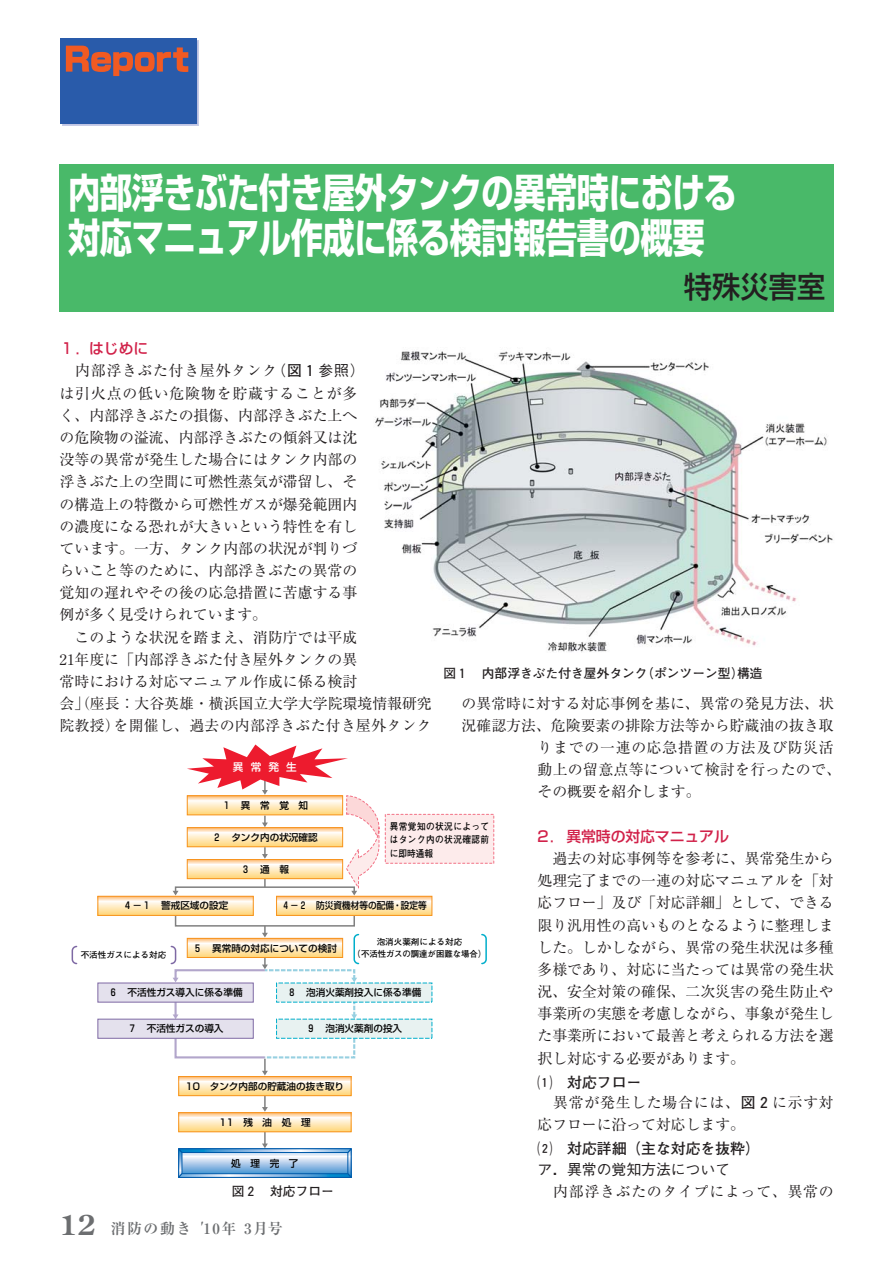
<style>
.page{position:relative;width:893px;height:1263px;background:#fff}
.page>*{position:absolute;margin:0;border:0;box-sizing:border-box;transform-origin:0 0}
.t1{font:700 40.35px/44.7px "Shin Go";letter-spacing:-.015em;color:#fff;scale:.8 1}
.t2{font:500 29.7px "Shin Go";color:#231f20;scale:.95 1}
.t3{font:14.85px/22.2px "Ryumin";color:#231f20}
.t4{font:14.85px/22.2px "Ryumin";letter-spacing:.05em;color:#231f20}
.t5{font:14.85px "Ryumin";letter-spacing:.02em;color:#231f20}
.t6{font:700 14.85px "Futo Go B101";letter-spacing:-.005em;color:#231f20}
.t7{font:500 14.85px "Shin Go";letter-spacing:-.01em;color:#d12149}
.t8{font:700 14.85px "Ryumin";letter-spacing:.1em;color:#6c6e70}
.t9{font:500 14.85px "Gothic BBB";letter-spacing:-.005em;color:#231f20}
.t10{font:700 12.75px "Futo Go B101";color:#231f20}
.t11{font:500 10.65px "Shin Go";color:#fff}
.t12{font:500 9.6px "Shin Go";color:#000}
.t13{font:700 9.6px/13.5px "Futo Go B101";letter-spacing:.05em;color:#000;text-align:justify;scale:.9 1}
.t14{font:500 9.6px "Shin Go";color:#000;scale:.9 1}
.t15{font:700 8.55px/12px "Futo Go B101";color:#000;text-align:center}
.s1{font-family:"Gothic BBB";font-weight:500}
.s2{font-family:"Futo Go B101";font-weight:700}
.s3{font-family:"Ftg Hround";font-weight:400}
.s4{font-family:"Century Old Style";font-size:27.6px}
.s5{font-style:italic}
</style>
<div class="page">
<div style="left:60px;top:164px;width:773px;height:148px;background:#49b969"></div>
<div style="left:60px;top:38px;width:136px;height:85px;background:#295baa"></div>
<svg style="left:62px;top:40px;width:136px;height:85px"></svg>
<img style="left:375px;top:351px;width:458px;height:302px">
<div style="left:97px;top:983px;width:157px;height:20px;background:#e4e1ed;border:1px solid #7e69a4"></div>
<svg style="left:262px;top:1096px;width:6px;height:16px"></svg>
<svg style="left:180px;top:1078px;width:169px;height:16px;background:#fee8bf"></svg>
<div style="left:178px;top:1076px;width:173px;height:20px;border:1px solid #f7931d"></div>
<svg style="left:180px;top:1114px;width:169px;height:16px;background:#fee8bf"></svg>
<div style="left:178px;top:1112px;width:173px;height:20px;border:1px solid #f7931d"></div>
<svg style="left:178px;top:1132px;width:174px;height:46px"></svg>
<div style="left:276px;top:983px;width:156px;height:20px;background:#e8f2f1"></div>
<div style="left:97px;top:1019px;width:157px;height:20px;background:#e4e1ed;border:1px solid #7e69a4"></div>
<div style="left:276px;top:1019px;width:156px;height:20px;background:#e8f2f1"></div>
<div style="left:385px;top:814px;width:109px;height:50px;background:#fdebeb;border:1px dashed #f27185"></div>
<svg style="left:173px;top:1000px;width:184px;height:76px"></svg>
<svg style="left:71px;top:745px;width:416px;height:237px"></svg>
<h1 class="t1" style="left:68px;top:176px;width:837px">内部浮きぶた付き屋外タンクの異常時における対応マニュアル作成に係る検討報告書の概要</h1>
<h2 class="t2" style="left:684px;top:275px;width:150px">特殊災害室</h2>
<p class="t7" style="left:60px;top:343px;width:90px">１．はじめに</p>
<p class="t3" style="left:60px;top:362px;width:307px;text-indent:16px">内部浮きぶた付き屋外タンク<span class="s1">（</span><span class="s2">図１</span><span class="s1">参照）</span>は引火点の低い危険物を貯蔵することが多く、内部浮きぶたの損傷、内部浮きぶた上への危険物の溢流、内部浮きぶたの傾斜又は沈没等の異常が発生した場合にはタンク内部の浮きぶた上の空間に可燃性蒸気が滞留し、その構造上の特徴から可燃性ガスが爆発範囲内の濃度になる恐れが大きいという特性を有しています。一方、タンク内部の状況が判りづらいこと等のために、内部浮きぶたの異常の覚知の遅れやその後の応急措置に苦慮する事例が多く見受けられています。</p>
<p class="t3" style="left:60px;top:628px;width:374px;text-indent:15px">このような状況を踏まえ、消防庁では平成<br>21年度に「内部浮きぶた付き屋外タンクの異<br>常時における対応マニュアル作成に係る検討<br>会」（座長：大谷英雄・横浜国立大学大学院環境情報研究院教授）を開催し、過去の内部浮きぶた付き屋外タンク</p>
<p class="t10" style="left:443px;top:668px;width:320px">図１　内部浮きぶた付き屋外タンク（ポンツーン型）構造</p>
<p class="t3" style="left:461px;top:694px;width:374px">の異常時に対する対応事例を基に、異常の発見方法、状</p>
<p class="t3" style="left:461px;top:716px;width:374px">況確認方法、危険要素の排除方法等から貯蔵油の抜き取</p>
<p class="t4" style="left:537px;top:738px;width:298px">りまでの一連の応急措置の方法及び防災活</p>
<p class="t5" style="left:537px;top:765px;width:305px">動上の留意点等について検討を行ったので、</p>
<p class="t3" style="left:537px;top:783px;width:164px">その概要を紹介します。</p>
<p class="t7" style="left:537px;top:831px;width:193px">2．異常時の対応マニュアル</p>
<p class="t3" style="left:537px;top:849px;width:298px;text-align:justify;text-indent:15px">過去の対応事例等を参考に、異常発生から処理完了までの一連の対応マニュアルを「対応フロー」及び「対応詳細」として、できる限り汎用性の高いものとなるように整理しました。しかしながら、異常の発生状況は多種多様であり、対応に当たっては異常の発生状況、安全対策の確保、二次災害の発生防止や事業所の実態を考慮しながら、事象が発生した事業所において最善と考えられる方法を選択し対応する必要があります。</p>
<p class="t6" style="left:537px;top:1076px;width:105px"><span class="s3">a</span> 対応フロー</p>
<p class="t4" style="left:537px;top:1093px;width:298px;text-indent:16px">異常が発生した場合には、<span class="s2">図２</span>に示す対応フローに沿って対応します。</p>
<p class="t6" style="left:537px;top:1143px;width:224px"><span class="s3">s</span> 対応詳細（主な対応を抜粋）</p>
<p class="t9" style="left:537px;top:1163px;width:194px">ア．異常の覚知方法について</p>
<p class="t4" style="left:553px;top:1182px;width:282px">内部浮きぶたのタイプによって、異常の</p>
<p class="t11" style="left:233px;top:763px;width:65px">異 常 発 生</p>
<p class="t12" style="left:222px;top:802px;width:88px">１　異　常　覚　知</p>
<p class="t12" style="left:212px;top:834px;width:107px">２　タンク内の状況確認</p>
<p class="t12" style="left:241px;top:865px;width:49px">３　通　報</p>
<p class="t13" style="left:390px;top:820px;width:112px">異常覚知の状況によってはタンク内の状況確認前に即時通報</p>
<p class="t12" style="left:123px;top:902px;width:107px">４－１　警戒区域の設定</p>
<p class="t14" style="left:281px;top:902px;width:163px">４－２　防災資機材等の配備・設定等</p>
<p class="t15" style="left:352px;top:937px;width:135px">泡消火薬剤による対応<br>（不活性ガスの調達が困難な場合）</p>
<p class="t12" style="left:193px;top:944px;width:145px">５　異常時の対応についての検討</p>
<p class="t15" style="left:81px;top:950px;width:87px">不活性ガスによる対応</p>
<p class="t12" style="left:108px;top:989px;width:136px">６　不活性ガス導入に係る準備</p>
<p class="t12" style="left:287px;top:989px;width:136px">８　泡消火薬剤投入に係る準備</p>
<p class="t12" style="left:127px;top:1025px;width:97px">７　不活性ガスの導入</p>
<p class="t12" style="left:306px;top:1025px;width:97px">９　泡消火薬剤の投入</p>
<p class="t12" style="left:185px;top:1082px;width:160px">10　タンク内部の貯蔵油の抜き取り</p>
<p class="t12" style="left:219px;top:1119px;width:93px">11　残　油　処　理</p>
<p class="t12" style="left:231px;top:1159px;width:69px">処　理　完　了</p>
<p class="t10" style="left:232px;top:1186px;width:104px">図２　対応フロー</p>
<p class="t8" style="left:60px;top:1223px;width:225px"><span class="s4">12</span> 消防の動き <span class="s5">'</span>10年 3月号</p>
</div>
